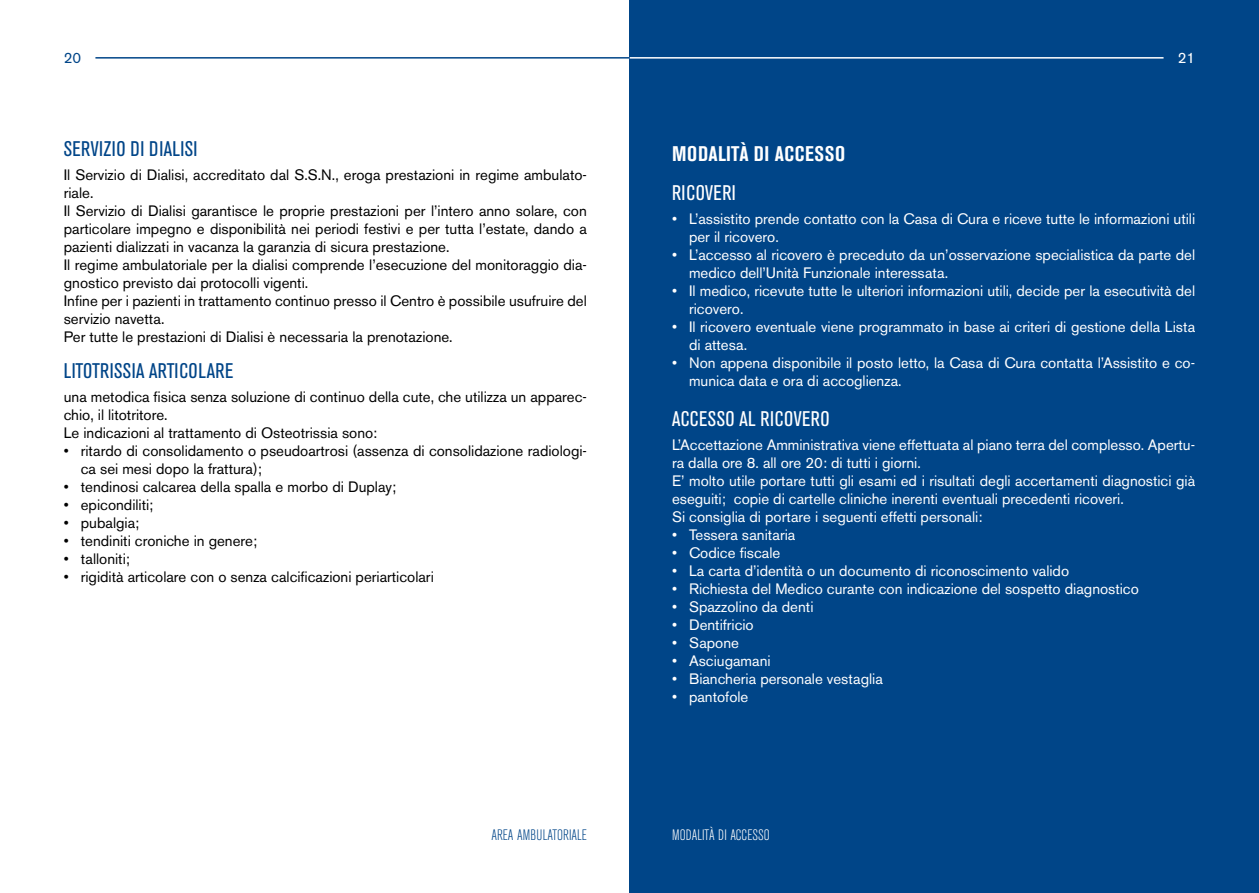
<style>
.page{position:relative;width:1259px;height:893px;background:#fff}
.page>*{position:absolute;margin:0;border:0;box-sizing:border-box;transform-origin:0 0}
.t1{font:condensed 21px "Akzidenz Grotesk BE";letter-spacing:.02em;color:#004588}
.t2{font:condensed 21px "Akzidenz Grotesk BE";letter-spacing:.02em;color:#fff}
.t3{font:700 condensed 21px "Akzidenz Grotesk BE";letter-spacing:.02em;color:#fff}
.t4{font:15px/18px "Akzidenz Grotesk BE";color:#fff}
.t5{font:15px/18px "Akzidenz Grotesk BE";color:#000}
.t6{font:300 condensed 15px "Akzidenz Grotesk BE";color:#fff}
.t7{font:300 condensed 15px "Akzidenz Grotesk BE";letter-spacing:.02em;color:#004588}
.t8{font:15px "Akzidenz Grotesk BE";color:#004588}
</style>
<div class="page">
<div style="left:629px;top:0;width:630px;height:893px;background:#004588"></div>
<hr style="left:629px;top:57px;width:534px;height:2px;background:#fff">
<hr style="left:95px;top:57px;width:534px;height:2px;background:#004588">
<p class="t8" style="left:64px;top:49px;width:19px">20</p>
<p class="t4" style="left:1177px;top:49px;width:19px">21</p>
<h1 class="t1" style="left:64px;top:137px;width:135px">SERVIZIO D I DIALISI</h1>
<p class="t5" style="left:64px;top:166px;width:525px">Il Servizio di Dialisi, accreditato dal S.S.N., eroga prestazioni in regime ambulato&shy;riale.<br>Il Servizio di Dialisi garantisce le proprie prestazioni per l’intero anno solare, con particolare impegno e disponibilità nei periodi festivi e per tutta l’estate, dando a pazienti dializzati in vacanza la garanzia di sicura prestazione.<br>Il regime ambulatoriale per la dialisi comprende l’esecuzione del monitoraggio dia&shy;gnostico previsto dai protocolli vigenti.<br>Infine per i pazienti in trattamento continuo presso il Centro è possibile usufruire del servizio navetta.<br>Per tutte le prestazioni di Dialisi è necessaria la prenotazione.</p>
<h1 class="t1" style="left:64px;top:359px;width:171px">LITOTRISSIA ARTICOLARE</h1>
<p class="t5" style="left:64px;top:388px;width:525px">una metodica fisica senza soluzione di continuo della cute, che utilizza un apparec&shy;chio, il litotritore.<br>Le indicazioni al trattamento di Osteotrissia sono:</p>
<p class="t5" style="left:81px;top:442px;width:507px;text-indent:-17px">• ritardo di consolidamento o pseudoartrosi (assenza di consolidazione radiologi&shy;ca sei mesi dopo la frattura);</p>
<p class="t5" style="left:64px;top:478px;width:334px">• tendinosi calcarea della spalla e morbo di Duplay;</p>
<p class="t5" style="left:64px;top:496px;width:91px">• epicondiliti;</p>
<p class="t5" style="left:64px;top:514px;width:77px">• pubalgia;</p>
<p class="t5" style="left:64px;top:532px;width:195px">• tendiniti croniche in genere;</p>
<p class="t5" style="left:64px;top:550px;width:68px">• talloniti;</p>
<p class="t5" style="left:64px;top:568px;width:371px">• rigidità articolare con o senza calcificazioni periarticolari</p>
<h1 class="t3" style="left:672px;top:141px;width:175px">MODALITÀ DI ACCESSO</h1>
<h1 class="t2" style="left:672px;top:181px;width:65px">RICOVERI</h1>
<p class="t4" style="left:689px;top:210px;width:508px;text-indent:-17px">• L’assistito prende contatto con la Casa di Cura e riceve tutte le informazioni utili per il ricovero.</p>
<p class="t4" style="left:689px;top:246px;width:507px;text-indent:-17px">• L’accesso al ricovero è preceduto da un’osservazione specialistica da parte del medico dell’Unità Funzionale interessata.</p>
<p class="t4" style="left:689px;top:282px;width:508px;text-indent:-17px">• Il medico, ricevute tutte le ulteriori informazioni utili, decide per la esecutività del ricovero.</p>
<p class="t4" style="left:689px;top:318px;width:508px;text-indent:-17px">• Il ricovero eventuale viene programmato in base ai criteri di gestione della Lista di attesa.</p>
<p class="t4" style="left:689px;top:354px;width:507px;text-indent:-17px">• Non appena disponibile il posto letto, la Casa di Cura contatta l’Assistito e co&shy;munica data e ora di accoglienza.</p>
<h1 class="t2" style="left:672px;top:407px;width:159px">ACCESSO AL RICOVERO</h1>
<p class="t4" style="left:672px;top:436px;width:525px">L’Accettazione Amministrativa viene effettuata al piano terra del complesso. Apertu&shy;ra dalla ore 8. all ore 20: di tutti i giorni.<br>E’ molto utile portare tutti gli esami ed i risultati degli accertamenti diagnostici già eseguiti; copie di cartelle cliniche inerenti eventuali precedenti ricoveri.<br>Si consiglia di portare i seguenti effetti personali:</p>
<p class="t4" style="left:672px;top:526px;width:125px">• Tessera sanitaria</p>
<p class="t4" style="left:672px;top:544px;width:110px">• Codice fiscale</p>
<p class="t4" style="left:672px;top:562px;width:399px">• La carta d’identità o un documento di riconoscimento valido</p>
<p class="t4" style="left:672px;top:580px;width:468px">• Richiesta del Medico curante con indicazione del sospetto diagnostico</p>
<p class="t4" style="left:672px;top:598px;width:143px">• Spazzolino da denti</p>
<p class="t4" style="left:672px;top:616px;width:83px">• Dentifricio</p>
<p class="t4" style="left:672px;top:634px;width:69px">• Sapone</p>
<p class="t4" style="left:672px;top:652px;width:100px">• Asciugamani</p>
<p class="t4" style="left:672px;top:670px;width:212px">• Biancheria personale vestaglia</p>
<p class="t4" style="left:672px;top:688px;width:78px">• pantofole</p>
<p class="t7" style="left:491px;top:827px;width:7px">AREA</p>
<p class="t7" style="left:517px;top:827px;width:32px">AMBULATORIALE</p>
<p class="t6" style="left:672px;top:827px;width:14px">MODALIT</p>
<p class="t6" style="left:709px;top:827px;width:28px">À DI ACCESSO</p>
</div>
